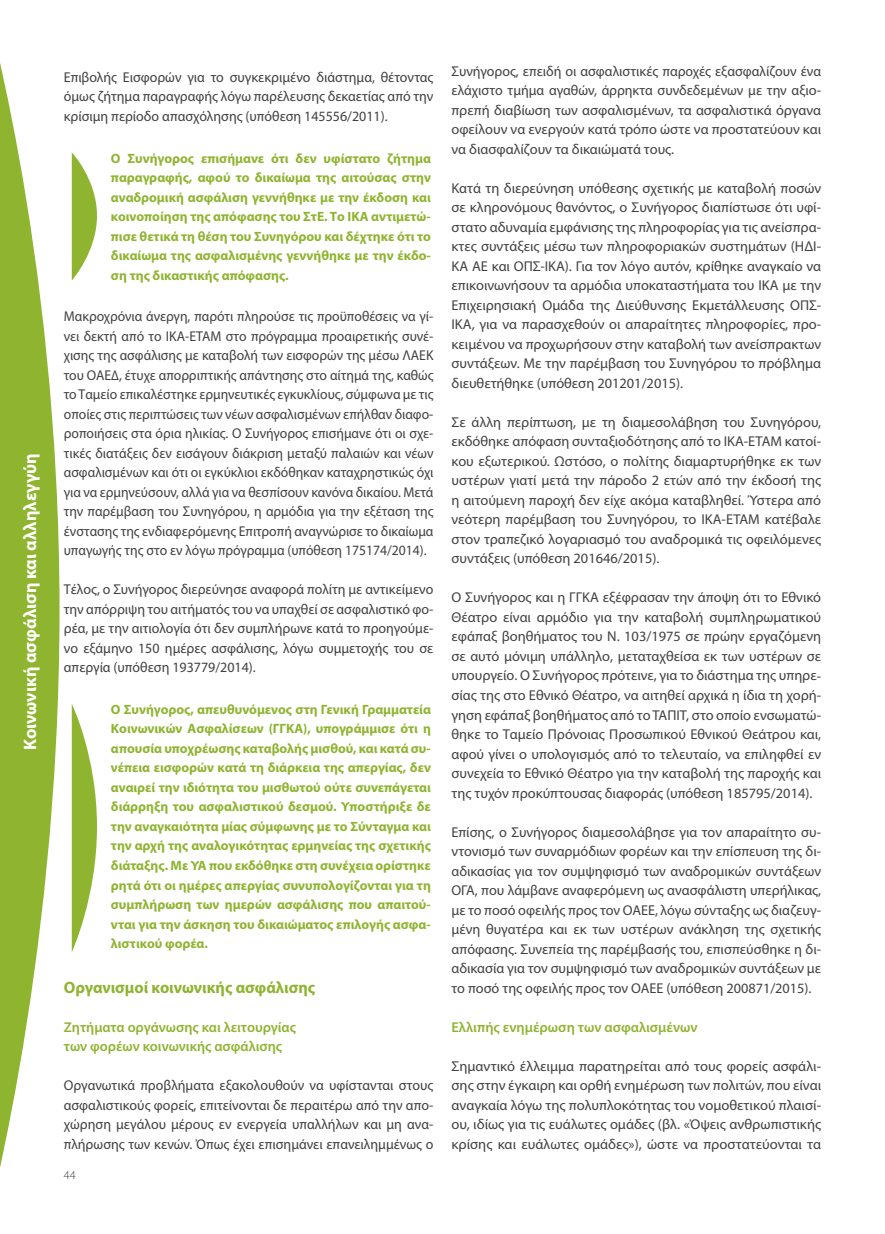
<style>
.page{position:relative;width:885px;height:1234px;background:#fff}
.page>*{position:absolute;margin:0;border:0;box-sizing:border-box;transform-origin:0 0}
.t1{font:700 18px "Myriad Pro";color:#fff}
.t2{font:700 16.5px "Myriad Pro";color:#8fb430}
.t3{font:14.25px/19.5px "Myriad Pro";color:#414042;text-align:justify}
.t4{font:14.25px/19.5px "Myriad Pro";color:#414042;text-align:justify;scale:.96 1}
.t5{font:600 14.25px/19.5px "Myriad Pro";color:#8fb430}
.t6{font:700 13.5px/19.5px "Myriad Pro";color:#8fb430;text-align:justify}
.t7{font:300 12px "Myriad Pro";color:#414042}
</style>
<div class="page">
<svg style="left:0;top:63px;width:59px;height:1104px;fill:#8fb430"></svg>
<svg style="left:72px;top:152px;width:25px;height:128px"></svg>
<svg style="left:72px;top:704px;width:25px;height:247px"></svg>
<p class="t1" style="left:18px;top:750px;width:298px;rotate:-90deg">Κοινωνική ασφάλιση και αλληλεγγύη</p>
<p class="t3" style="left:64px;top:67px;width:371px">Επιβολής Εισφορών για το συγκεκριμένο διάστημα, θέτοντας όμως ζήτημα παραγραφής λόγω παρέλευσης δεκαετίας από την κρίσιμη περίοδο απασχόλησης (υπόθεση 145556/2011).</p>
<p class="t6" style="left:111px;top:148px;width:321px">Ο Συνήγορος επισήμανε ότι δεν υφίστατο ζήτημα παραγραφής, αφού το δικαίωμα της αιτούσας στην αναδρομική ασφάλιση γεννήθηκε με την έκδοση και κοινοποίηση της απόφασης του ΣτΕ. Το ΙΚΑ αντιμετώ&shy;πισε θετικά τη θέση του Συνηγόρου και δέχτηκε ότι το δικαίωμα της ασφαλισμένης γεννήθηκε με την έκδο&shy;ση της δικαστικής απόφασης.</p>
<p class="t4" style="left:64px;top:306px;width:386px">Μακροχρόνια άνεργη, παρότι πληρούσε τις προϋποθέσεις να γί&shy;νει δεκτή από το ΙΚΑ-ΕΤΑΜ στο πρόγραµµα προαιρετικής συνέ&shy;χισης της ασφάλισης µε καταβολή των εισφορών της μέσω ΛΑΕΚ του ΟΑΕ∆, έτυχε απορριπτικής απάντησης στο αίτηµά της, καθώς το Ταμείο επικαλέστηκε ερµηνευτικές εγκυκλίους, σύμφωνα με τις οποίες στις περιπτώσεις των νέων ασφαλισµένων επήλθαν διαφο&shy;ροποιήσεις στα όρια ηλικίας. Ο Συνήγορος επισήµανε ότι οι σχε&shy;τικές διατάξεις δεν εισάγουν διάκριση µεταξύ παλαιών και νέων ασφαλισµένων και ότι οι εγκύκλιοι εκδόθηκαν καταχρηστικώς όχι για να ερµηνεύσουν, αλλά για να θεσπίσουν κανόνα δικαίου. Μετά την παρέµβαση του Συνηγόρου, η αρμόδια για την εξέταση της ένστασης της ενδιαφερόμενης Επιτροπή αναγνώρισε το δικαίωµα υπαγωγής της στο εν λόγω πρόγραμμα (υπόθεση 175174/2014).</p>
<p class="t3" style="left:64px;top:579px;width:371px">Τέλος, ο Συνήγορος διερεύνησε αναφορά πολίτη με αντικείμενο την απόρριψη του αιτήµατός του να υπαχθεί σε ασφαλιστικό φο&shy;ρέα, µε την αιτιολογία ότι δεν συµπλήρωνε κατά το προηγούµε&shy;νο εξάµηνο 150 ηµέρες ασφάλισης, λόγω συµµετοχής του σε απεργία (υπόθεση 193779/2014).</p>
<p class="t6" style="left:111px;top:699px;width:321px">Ο Συνήγορος, απευθυνόμενος στη Γενική Γραμματεία Κοινωνικών Ασφαλίσεων (ΓΓΚΑ), υπογράμμισε ότι η απουσία υποχρέωσης καταβολής µισθού, και κατά συ&shy;νέπεια εισφορών κατά τη διάρκεια της απεργίας, δεν αναιρεί την ιδιότητα του µισθωτού ούτε συνεπάγεται διάρρηξη του ασφαλιστικού δεσµού. Υποστήριξε δε την αναγκαιότητα μίας σύμφωνης με το Σύνταγμα και την αρχή της αναλογικότητας ερμηνείας της σχετικής διάταξης. Με ΥΑ που εκδόθηκε στη συνέχεια ορίστηκε ρητά ότι οι ηµέρες απεργίας συνυπολογίζονται για τη συµπλήρωση των ηµερών ασφάλισης που απαιτού&shy;νται για την άσκηση του δικαιώµατος επιλογής ασφα&shy;λιστικού φορέα.</p>
<p class="t2" style="left:64px;top:976px;width:253px">Οργανισμοί κοινωνικής ασφάλισης</p>
<p class="t5" style="left:64px;top:1016px;width:233px">Ζητήματα οργάνωσης και λειτουργίας των φορέων κοινωνικής ασφάλισης</p>
<p class="t3" style="left:64px;top:1075px;width:371px">Οργανωτικά προβλήματα εξακολουθούν να υφίστανται στους ασφαλιστικούς φορείς, επιτείνονται δε περαιτέρω από την απο&shy;χώρηση μεγάλου μέρους εν ενεργεία υπαλλήλων και μη ανα&shy;πλήρωσης των κενών. Όπως έχει επισημάνει επανειλημμένως ο</p>
<p class="t7" style="left:64px;top:1168px;width:13px">44</p>
<p class="t3" style="left:451px;top:61px;width:371px">Συνήγορος, επειδή οι ασφαλιστικές παροχές εξασφαλίζουν ένα ελάχιστο τμήμα αγαθών, άρρηκτα συνδεδεμένων με την αξιο&shy;πρεπή διαβίωση των ασφαλισμένων, τα ασφαλιστικά όργανα οφείλουν να ενεργούν κατά τρόπο ώστε να προστατεύουν και να διασφαλίζουν τα δικαιώματά τους.</p>
<p class="t3" style="left:451px;top:178px;width:371px">Κατά τη διερεύνηση υπόθεσης σχετικής με καταβολή ποσών σε κληρονόμους θανόντος, ο Συνήγορος διαπίστωσε ότι υφί&shy;στατο αδυναμία εμφάνισης της πληροφορίας για τις ανείσπρα&shy;κτες συντάξεις μέσω των πληροφοριακών συστημάτων (ΗΔΙ-ΚΑ ΑΕ και ΟΠΣ-ΙΚΑ). Για τον λόγο αυτόν, κρίθηκε αναγκαίο να επικοινωνήσουν τα αρμόδια υποκαταστήματα του ΙΚΑ με την Επιχειρησιακή Ομάδα της Διεύθυνσης Εκμετάλλευσης ΟΠΣ-ΙΚΑ, για να παρασχεθούν οι απαραίτητες πληροφορίες, προ&shy;κειμένου να προχωρήσουν στην καταβολή των ανείσπρακτων συντάξεων. Με την παρέμβαση του Συνηγόρου το πρόβλημα διευθετήθηκε (υπόθεση 201201/2015).</p>
<p class="t3" style="left:451px;top:412px;width:371px">Σε άλλη περίπτωση, με τη διαμεσολάβηση του Συνηγόρου, εκδόθηκε απόφαση συνταξιοδότησης από το ΙΚΑ-ΕΤΑΜ κατοί&shy;κου εξωτερικού. Ωστόσο, ο πολίτης διαμαρτυρήθηκε εκ των υστέρων γιατί μετά την πάροδο 2 ετών από την έκδοσή της η αιτούμενη παροχή δεν είχε ακόμα καταβληθεί. Ύστερα από νεότερη παρέμβαση του Συνηγόρου, το ΙΚΑ-ΕΤΑΜ κατέβαλε στον τραπεζικό λογαριασμό του αναδρομικά τις οφειλόμενες συντάξεις (υπόθεση 201646/2015).</p>
<p class="t3" style="left:451px;top:587px;width:371px">Ο Συνήγορος και η ΓΓΚΑ εξέφρασαν την άποψη ότι το Εθνικό Θέατρο είναι αρμόδιο για την καταβολή συμπληρωματικού εφάπαξ βοηθήματος του Ν. 103/1975 σε πρώην εργαζόμενη σε αυτό μόνιμη υπάλληλο, μεταταχθείσα εκ των υστέρων σε υπουργείο. Ο Συνήγορος πρότεινε, για το διάστημα της υπηρε&shy;σίας της στο Εθνικό Θέατρο, να αιτηθεί αρχικά η ίδια τη χορή&shy;γηση εφάπαξ βοηθήματος από το ΤΑΠΙΤ, στο οποίο ενσωματώ&shy;θηκε το Ταμείο Πρόνοιας Προσωπικού Εθνικού Θεάτρου και, αφού γίνει ο υπολογισμός από το τελευταίο, να επιληφθεί εν συνεχεία το Εθνικό Θέατρο για την καταβολή της παροχής και της τυχόν προκύπτουσας διαφοράς (υπόθεση 185795/2014).</p>
<p class="t3" style="left:451px;top:821px;width:371px">Επίσης, ο Συνήγορος διαμεσολάβησε για τον απαραίτητο συ&shy;ντονισμό των συναρμόδιων φορέων και την επίσπευση της δι&shy;αδικασίας για τον συμψηφισμό των αναδρομικών συντάξεων ΟΓΑ, που λάμβανε αναφερόμενη ως ανασφάλιστη υπερήλικας, με το ποσό οφειλής προς τον ΟΑΕΕ, λόγω σύνταξης ως διαζευγ&shy;μένη θυγατέρα και εκ των υστέρων ανάκληση της σχετικής απόφασης. Συνεπεία της παρέμβασής του, επισπεύσθηκε η δι&shy;αδικασία για τον συμψηφισμό των αναδρομικών συντάξεων με το ποσό της οφειλής προς τον ΟΑΕΕ (υπόθεση 200871/2015).</p>
<p class="t5" style="left:451px;top:1016px;width:247px">Ελλιπής ενημέρωση των ασφαλισμένων</p>
<p class="t3" style="left:451px;top:1055px;width:371px">Σημαντικό έλλειμμα παρατηρείται από τους φορείς ασφάλι&shy;σης στην έγκαιρη και ορθή ενημέρωση των πολιτών, που είναι αναγκαία λόγω της πολυπλοκότητας του νομοθετικού πλαισί&shy;ου, ιδίως για τις ευάλωτες ομάδες (βλ. «Όψεις ανθρωπιστικής κρίσης και ευάλωτες ομάδες»), ώστε να προστατεύονται τα</p>
</div>
